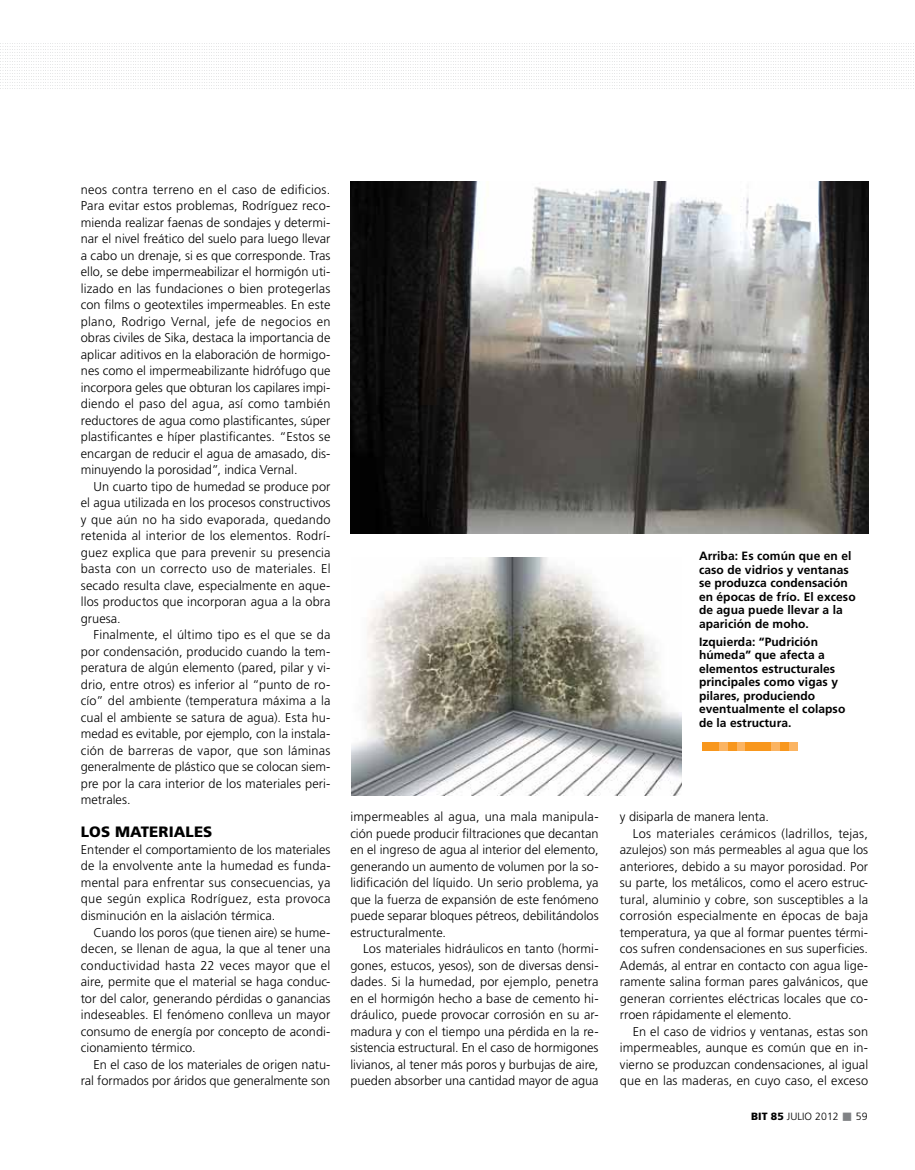
<style>
.page{position:relative;width:915px;height:1170px;background:#fff}
.page>*{position:absolute;margin:0;border:0;box-sizing:border-box;transform-origin:0 0}
.t1{font:900 15px "Frutiger";letter-spacing:.005em;color:#000}
.t2{font:300 12.75px/16.5px "Frutiger";letter-spacing:.005em;color:#000;text-align:justify}
.t3{font:700 12px/13.5px "Frutiger";letter-spacing:.005em;color:#000}
.t4{font:300 10.5px "Frutiger";letter-spacing:.005em;color:#000}
.s1{font-weight:900}
.s2{color:#808285}
</style>
<div class="page">
<div style="left:701px;top:741px;width:9px;height:9px;background:#f8971d"></div>
<div style="left:710px;top:741px;width:9px;height:9px;background:#f8971d"></div>
<div style="left:719px;top:741px;width:9px;height:9px;background:#fbb462"></div>
<div style="left:727px;top:741px;width:9px;height:9px;background:#f8971d"></div>
<div style="left:736px;top:741px;width:9px;height:9px;background:#fbb462"></div>
<div style="left:745px;top:741px;width:9px;height:9px;background:#f8971d"></div>
<div style="left:754px;top:741px;width:8px;height:9px;background:#f8971d"></div>
<div style="left:762px;top:741px;width:9px;height:9px;background:#f8971d"></div>
<div style="left:771px;top:741px;width:9px;height:9px;background:#fbb462"></div>
<div style="left:780px;top:741px;width:8px;height:9px;background:#f8971d"></div>
<div style="left:788px;top:741px;width:9px;height:9px;background:#fbb462"></div>
<svg style="left:0;top:43px;width:911px;height:46px"></svg>
<img style="left:350px;top:182px;width:517px;height:352px">
<img style="left:351px;top:557px;width:330px;height:238px">
<p class="t2" style="left:81px;top:181px;width:251px">neos contra terreno en el caso de edificios.<br>Para evitar estos problemas, Rodríguez reco&shy;mienda realizar faenas de sondajes y determi&shy;nar el nivel freático del suelo para luego llevar a cabo un drenaje, si es que corresponde. Tras ello, se debe impermeabilizar el hormigón uti&shy;lizado en las fundaciones o bien protegerlas con films o geotextiles impermeables. En este plano, Rodrigo Vernal, jefe de negocios en obras civiles de Sika, destaca la importancia de aplicar aditivos en la elaboración de hormigo&shy;nes como el impermeabilizante hidrófugo que incorpora geles que obturan los capilares impi&shy;diendo el paso del agua, así como también reductores de agua como plastificantes, súper plastificantes e híper plastificantes. “Estos se encargan de reducir el agua de amasado, dis&shy;minuyendo la porosidad”, indica Vernal.</p>
<p class="t2" style="left:81px;top:478px;width:251px;text-indent:13px">U n cuarto tipo de humedad se produce por el agua utilizada en los procesos constructivos y que aún no ha sido evaporada, quedando retenida al interior de los elementos. Rodrí&shy;guez explica que para prevenir su presencia basta con un correcto uso de materiales. El secado resulta clave, especialmente en aque&shy;llos productos que incorporan agua a la obra gruesa.</p>
<p class="t2" style="left:81px;top:626px;width:251px;text-indent:13px">Finalmente, el último tipo es el que se da por condensación, producido cuando la tem&shy;peratura de algún elemento (pared, pilar y vi&shy;drio, entre otros) es inferior al “punto de ro&shy;cío” del ambiente (temperatura máxima a la cual el ambiente se satura de agua). Esta hu&shy;medad es evitable, por ejemplo, con la instala&shy;ción de barreras de vapor, que son láminas generalmente de plástico que se colocan siem&shy;pre por la cara interior de los materiales peri&shy;metrales.</p>
<p class="t1" style="left:81px;top:823px;width:133px">LOS MATERIALES</p>
<p class="t2" style="left:81px;top:841px;width:251px">Entender el comportamiento de los materiales de la envolvente ante la humedad es funda&shy;mental para enfrentar sus consecuencias, ya que según explica Rodríguez, esta provoca disminución en la aislación térmica.</p>
<p class="t2" style="left:81px;top:923px;width:251px;text-indent:13px">Cuando los poros (que tienen aire) se hume&shy;decen, se llenan de agua, la que al tener una conductividad hasta 22 veces mayor que el aire, permite que el material se haga conduc&shy;tor del calor, generando pérdidas o ganancias indeseables. El fenómeno conlleva un mayor consumo de energía por concepto de acondi&shy;cionamiento térmico.</p>
<p class="t2" style="left:81px;top:1055px;width:251px;text-align:right">En el caso de los materiales de origen natu&shy;ral formados por áridos que generalmente son</p>
<p class="t2" style="left:350px;top:808px;width:250px">impermeables al agua, una mala manipula&shy;ción puede producir filtraciones que decantan en el ingreso de agua al interior del elemento, generando un aumento de volumen por la so&shy;lidificación del líquido. U n serio problema, ya que la fuerza de expansión de este fenómeno puede separar bloques pétreos, debilitándolos estructuralmente.</p>
<p class="t2" style="left:350px;top:940px;width:250px;text-indent:13px">Los materiales hidráulicos en tanto (hormi&shy;gones, estucos, yesos), son de diversas densi&shy;dades. Si la humedad, por ejemplo, penetra en el hormigón hecho a base de cemento hi&shy;dráulico, puede provocar corrosión en su ar&shy;madura y con el tiempo una pérdida en la re&shy;sistencia estructural. En el caso de hormigones livianos, al tener más poros y burbujas de aire, pueden absorber una cantidad mayor de agua</p>
<p class="t3" style="left:698px;top:549px;width:158px">Arriba: Es común que en el caso de vidrios y ventanas se produzca condensación en épocas de frío. El exceso de agua puede llevar a la aparición de moho.</p>
<p class="t3" style="left:698px;top:634px;width:148px">Izquierda: “Pudrición húmeda” que afecta a elementos estructurales principales como vigas y pilares, produciendo eventualmente el colapso de la estructura.</p>
<p class="t2" style="left:619px;top:808px;width:150px">y disiparla de manera lenta.</p>
<p class="t2" style="left:632px;top:824px;width:237px">Los materiales cerámicos (ladrillos, tejas,</p>
<p class="t2" style="left:619px;top:841px;width:250px">azulejos) son más permeables al agua que los</p>
<p class="t2" style="left:619px;top:857px;width:250px">anteriores, debido a su mayor porosidad. Por</p>
<p class="t2" style="left:619px;top:874px;width:250px">su parte, los metálicos, como el acero estruc-</p>
<p class="t2" style="left:619px;top:890px;width:250px">tural, aluminio y cobre, son susceptibles a la</p>
<p class="t2" style="left:619px;top:907px;width:250px">corrosión especialmente en épocas de baja</p>
<p class="t2" style="left:619px;top:923px;width:250px">temperatura, ya que al formar puentes térmi-</p>
<p class="t2" style="left:619px;top:940px;width:250px">cos sufren condensaciones en sus superficies.</p>
<p class="t2" style="left:619px;top:956px;width:250px">Además, al entrar en contacto con agua lige-</p>
<p class="t2" style="left:619px;top:973px;width:250px">ramente salina forman pares galvánicos, que</p>
<p class="t2" style="left:619px;top:989px;width:250px">generan corrientes eléctricas locales que co-</p>
<p class="t2" style="left:619px;top:1006px;width:173px">rroen rápidamente el elemento.</p>
<p class="t2" style="left:632px;top:1022px;width:237px">En el caso de vidrios y ventanas, estas son</p>
<p class="t2" style="left:619px;top:1039px;width:250px">impermeables, aunque es común que en in-</p>
<p class="t2" style="left:619px;top:1055px;width:250px">vierno se produzcan condensaciones, al igual</p>
<p class="t2" style="left:619px;top:1072px;width:250px">que en las maderas, en cuyo caso, el exceso</p>
<p class="t4" style="left:750px;top:1110px;width:118px"><span class="s1">BIT 85</span> julio 2012 <span class="s2">■</span> 59</p>
</div>
